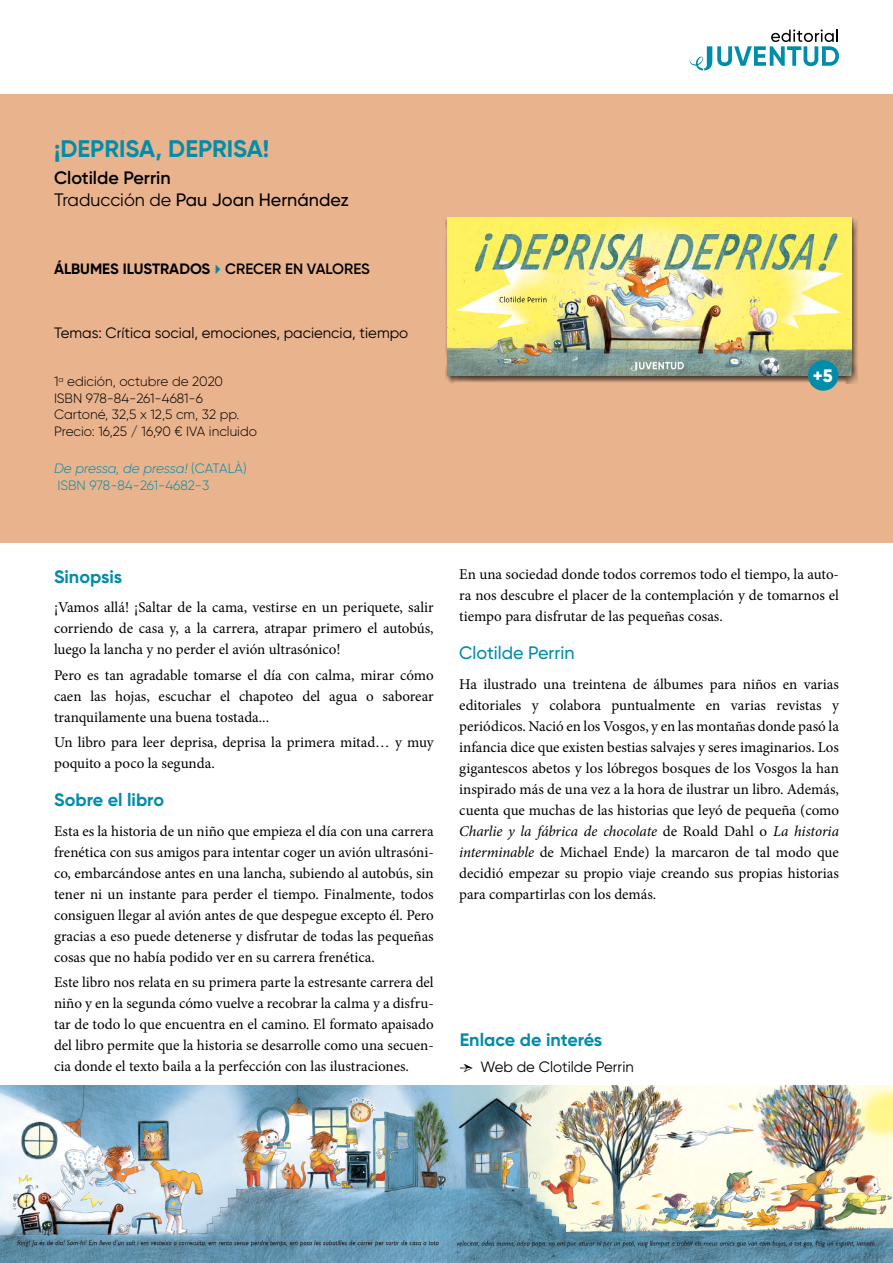
<style>
.page{position:relative;width:893px;height:1263px;background:#fff}
.page>*{position:absolute;margin:0;border:0;box-sizing:border-box;transform-origin:0 0}
.t1{font:700 24px "Gilroy";color:#008dab}
.t2{font:500 18px/22.2px "Gilroy";color:#000}
.t3{font:700 18px "Gilroy";color:#008dab}
.t4{font:500 18px "Gilroy";color:#008dab}
.t5{font:800 18px "Gilroy";color:#fff}
.t6{font:15px/21px "Minion Pro";color:#000;text-align:justify}
.t7{font:15px "Gilroy";color:#000}
.t8{font:700 15px "Gilroy";color:#000}
.t9{font:300 13.5px/16.5px "Gilroy";color:#000}
.t10{font:300 13.5px/16.5px "Gilroy";letter-spacing:-.01em;color:#008ca9}
.s1{font-weight:600}
.s2{font-weight:400}
.s3{color:#0089a3}
.s4{font-style:italic}
.s5{font-family:"Minion Pro"}
</style>
<div class="page">
<div style="left:0;top:94px;width:893px;height:449px;background:#e9b38e"></div>
<svg style="left:690px;top:29px;width:149px;height:41px"></svg>
<div style="left:445px;top:217px;width:413px;height:166px;background:#000;opacity:.75"></div>
<img style="left:447px;top:218px;width:404px;height:157px">
<div style="left:808px;top:360px;width:30px;height:31px;background:#008dab;border-radius:50%"></div>
<img style="left:0;top:1085px;width:440px;height:178px">
<img style="left:440px;top:1085px;width:453px;height:178px">
<h1 class="t1" style="left:54px;top:134px;width:217px">¡DEPRISA, DEPRISA!</h1>
<p class="t2" style="left:54px;top:166px;width:296px"><span class="s1">Clotilde Perrin<br></span><span class="s2">Traducción de</span> Pau Joan Hernández</p>
<p class="t8" style="left:54px;top:259px;width:317px">ÁLBUMES ILUSTRADOS<span class="s3">✔</span><span class="s1">CRECER EN VALORES</span></p>
<p class="t7" style="left:54px;top:324px;width:356px">Temas: Crítica social, emociones, paciencia, tiempo</p>
<p class="t9" style="left:54px;top:373px;width:204px">1<sup>a</sup> edición, octubre de 2020<br>ISBN 978-84-261-4681-6<br>Cartoné, 32,5 x 12,5 cm, 32 pp.<br>Precio: 16,25 / 16,90 € IVA incluido</p>
<p class="t10" style="left:54px;top:460px;width:194px"><span class="s4">De pressa, de pressa!</span> (CATALÀ)<br>ISBN 978-84-261-4682-3</p>
<p class="t5" style="left:813px;top:364px;width:21px">+5</p>
<p class="t3" style="left:54px;top:565px;width:70px">Sinopsis</p>
<p class="t6" style="left:54px;top:597px;width:381px">¡Vamos allá! ¡Saltar de la cama, vestirse en un periquete, salir corriendo de casa y, a la carrera, atrapar primero el autobús, luego la lancha y no perder el avión ultrasónico!</p>
<p class="t6" style="left:54px;top:664px;width:381px">Pero es tan agradable tomarse el día con calma, mirar cómo caen las hojas, escuchar el chapoteo del agua o saborear tranquilamente una buena tostada...</p>
<p class="t6" style="left:54px;top:732px;width:381px">Un libro para leer deprisa, deprisa la primera mitad… y muy poquito a poco la segunda.</p>
<p class="t3" style="left:54px;top:789px;width:112px">Sobre el libro</p>
<p class="t6" style="left:54px;top:821px;width:381px">Esta es la historia de un niño que empieza el día con una carrera frenética con sus amigos para intentar coger un avión ultrasóni&shy;co, embarcándose antes en una lancha, subiendo al autobús, sin tener ni un instante para perder el tiempo. Finalmente, todos consiguen llegar al avión antes de que despegue excepto él. Pero gracias a eso puede detenerse y disfrutar de todas las pequeñas cosas que no había podido ver en su carrera frenética.</p>
<p class="t6" style="left:54px;top:972px;width:381px">Este libro nos relata en su primera parte la estresante carrera del niño y en la segunda cómo vuelve a recobrar la calma y a disfru&shy;tar de todo lo que encuentra en el camino. El formato apaisado del libro permite que la historia se desarrolle como una secuen&shy;cia donde el texto baila a la perfección con las ilustraciones.</p>
<p class="t6" style="left:459px;top:564px;width:381px">En una sociedad donde todos corremos todo el tiempo, la auto&shy;ra nos descubre el placer de la contemplación y de tomarnos el tiempo para disfrutar de las pequeñas cosas.</p>
<p class="t4" style="left:459px;top:642px;width:117px">Clotilde Perrin</p>
<p class="t6" style="left:459px;top:674px;width:381px">Ha ilustrado una treintena de álbumes para niños en varias editoriales y colabora puntualmente en varias revistas y periódicos. Nació en los Vosgos, y en las montañas donde pasó la infancia dice que existen bestias salvajes y seres imaginarios. Los gigantescos abetos y los lóbregos bosques de los Vosgos la han inspirado más de una vez a la hora de ilustrar un libro. Además, cuenta que muchas de las historias que leyó de pequeña (como <span class="s4">Charlie y la fábrica de chocolate</span> de Roald Dahl o <span class="s4">La historia interminable</span> de Michael Ende) la marcaron de tal modo que decidió empezar su propio viaje creando sus propias historias para compartirlas con los demás.</p>
<p class="t3" style="left:460px;top:1028px;width:144px">Enlace de interés</p>
<p class="t7" style="left:460px;top:1058px;width:176px"><span class="s5">→</span> Web de Clotilde Perrin</p>
</div>
